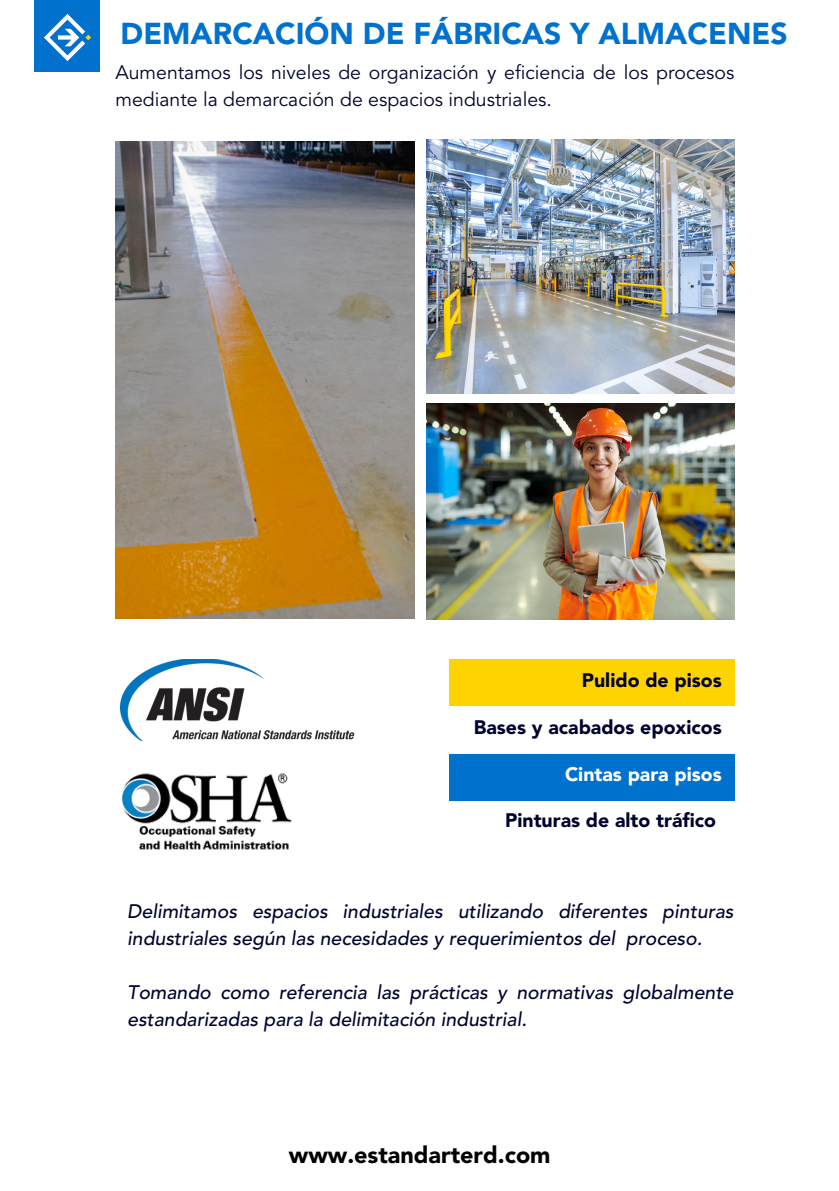
<style>
.page{position:relative;width:839px;height:1191px;background:#fff}
.page>*{position:absolute;margin:0;border:0;box-sizing:border-box;transform-origin:0 0}
.t1{font:900 30px "Avenir LT Pro";color:#0072ce}
.t2{font:900 23.4px "Avenir LT Pro";color:#000}
.t3{font:italic 500 19.4px/27px "Avenir LT Pro";color:#00032f}
.t4{font:19.4px/27px "Avenir LT Pro";color:#00032f}
.t5{font:900 19.4px "Avenir LT Pro";color:#00032f}
.t6{font:900 19.4px "Avenir LT Pro";color:#fff}
</style>
<div class="page">
<div style="left:34px;top:0;width:65px;height:71px;background:#0072ce"></div>
<img style="left:426px;top:404px;width:308px;height:216px">
<img style="left:121px;top:659px;width:234px;height:81px">
<img style="left:115px;top:142px;width:299px;height:477px">
<img style="left:426px;top:140px;width:308px;height:253px">
<div style="left:449px;top:659px;width:285px;height:47px;background:#ffd300"></div>
<div style="left:449px;top:754px;width:285px;height:47px;background:#0072ce"></div>
<img style="left:122px;top:773px;width:170px;height:76px">
<img style="left:43px;top:14px;width:49px;height:47px">
<h1 class="t1" style="left:121px;top:22px;width:668px">DEMARCACIÓN DE FÁBRICAS Y ALMACENES</h1>
<p class="t4" style="left:115px;top:60px;width:620px">Aumentamos los niveles de organización y eficiencia de los procesos mediante la demarcación de espacios industriales.</p>
<p class="t5" style="left:582px;top:673px;width:141px">Pulido de pisos</p>
<p class="t5" style="left:474px;top:719px;width:249px">Bases y acabados epoxicos</p>
<p class="t6" style="left:565px;top:766px;width:158px">Cintas para pisos</p>
<p class="t5" style="left:505px;top:813px;width:212px">Pinturas de alto tráfico</p>
<p class="t3" style="left:127px;top:900px;width:608px">Delimitamos espacios industriales utilizando diferentes pinturas industriales según las necesidades y requerimientos del proceso.</p>
<p class="t3" style="left:127px;top:981px;width:607px">Tomando como referencia las prácticas y normativas globalmente estandarizadas para la delimitación industrial.</p>
<p class="t2" style="left:289px;top:1145px;width:263px">www.estandarterd.com</p>
</div>
